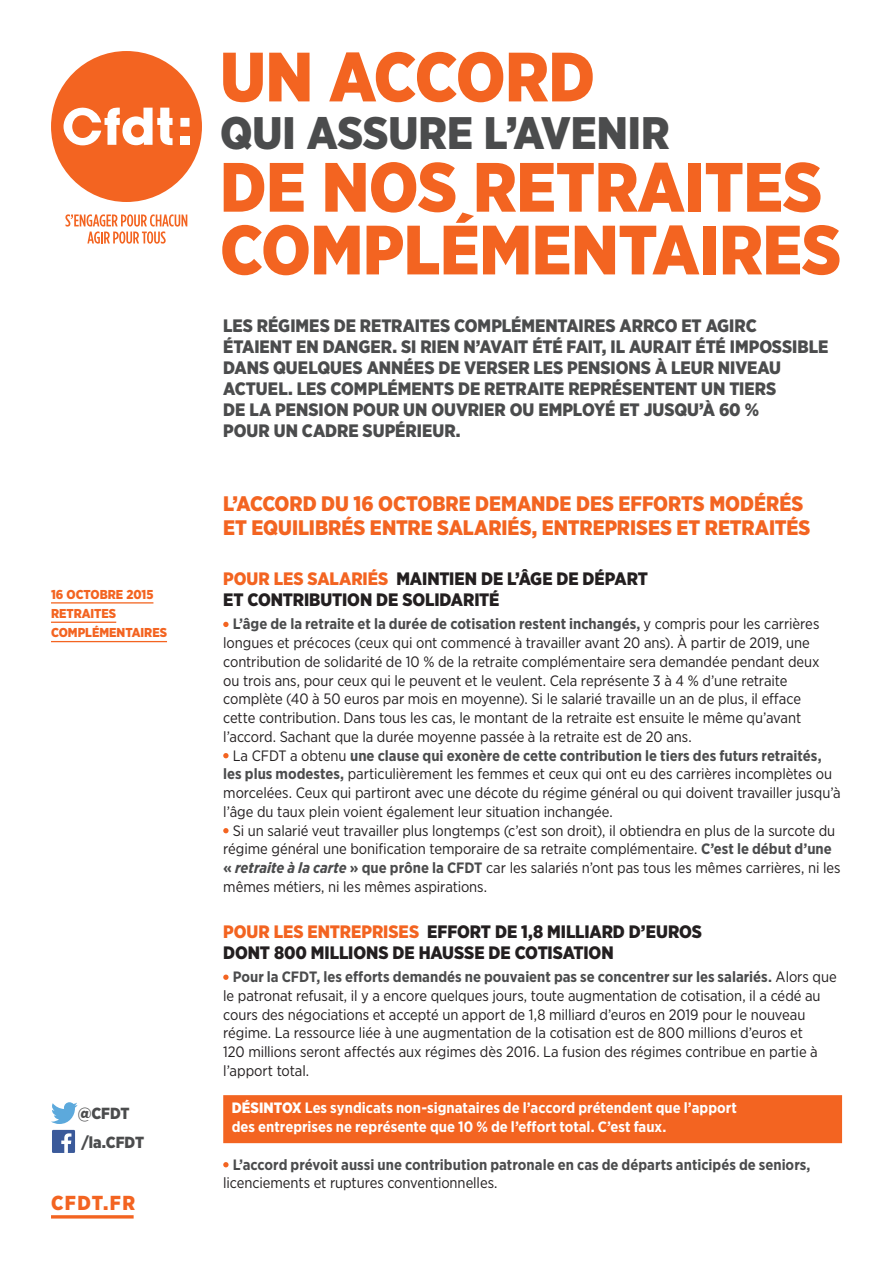
<style>
.page{position:relative;width:893px;height:1263px;background:#fff}
.page>*{position:absolute;margin:0;border:0;box-sizing:border-box;transform-origin:0 0}
.t1{font:900 69.6px/62.7px "Gotham Narrow";letter-spacing:-.005em;color:#f36421}
.t2{font:900 45.45px "Gotham Narrow";color:#4b4c4d}
.t3{font:900 21px/24px "Gotham Narrow";letter-spacing:-.005em;color:#f36421}
.t4{font:900 20.25px "Gotham Narrow";letter-spacing:.07em;color:#f36421}
.t5{font:900 18px/21px "Gotham Narrow";color:#4b4c4d}
.t6{font:900 18px/21px "Gotham Narrow";letter-spacing:-.005em;color:#231f20}
.t7{font:900 16.05px/29.2px "Gotham Narrow";letter-spacing:-.005em;color:#4b4c4d}
.t8{font:15px/18.8px "Gotham Narrow";letter-spacing:-.005em;color:#231f20}
.t9{font:700 15px/18.8px "Gotham Narrow";color:#fff}
.t10{font:700 15px "Gotham Narrow";color:#4b4c4d}
.t11{font:900 12.9px/19.4px "Gotham Narrow";color:#f36421}
.s1{color:#f36421}
.s2{font-weight:700;color:#4b4c4d}
.s3{font-weight:700;font-style:italic;color:#4b4c4d}
.s4{font-weight:900}
</style>
<div class="page">
<div style="left:51px;top:51px;width:151px;height:151px;background:#f36421;border-radius:50%"></div>
<div style="left:180px;top:118px;width:9px;height:9px;background:#fff"></div>
<div style="left:180px;top:136px;width:9px;height:9px;background:#fff"></div>
<svg style="left:64px;top:108px;width:109px;height:37px"></svg>
<svg style="left:65px;top:214px;width:122px;height:30px"></svg>
<div style="left:223px;top:1095px;width:619px;height:48px;background:#f36421"></div>
<svg style="left:223px;top:622px;width:6px;height:5px"></svg>
<svg style="left:223px;top:753px;width:6px;height:5px"></svg>
<svg style="left:223px;top:828px;width:6px;height:5px"></svg>
<svg style="left:223px;top:974px;width:6px;height:6px"></svg>
<svg style="left:223px;top:1162px;width:6px;height:5px"></svg>
<hr style="left:51px;top:602px;width:102px;height:1px;background:#f36421">
<hr style="left:51px;top:622px;width:65px;height:1px;background:#f36421">
<hr style="left:51px;top:641px;width:116px;height:1px;background:#f36421">
<hr style="left:51px;top:1215px;width:83px;height:3px;background:#f36421">
<svg style="left:51px;top:1102px;width:27px;height:22px"></svg>
<div style="left:52px;top:1130px;width:23px;height:23px;background:#3b5a9a"></div>
<svg style="left:61px;top:1133px;width:10px;height:20px"></svg>
<p class="t11" style="left:51px;top:584px;width:118px">16 OCTOBRE 2015<br>RETRAITES<br>COMPLÉMENTAIRES</p>
<p class="t7" style="left:78px;top:1098px;width:68px">@CFDT /la.CFDT</p>
<h3 class="t4" style="left:51px;top:1189px;width:86px">CFDT.FR</h3>
<h1 class="t1" style="left:220px;top:45px;width:376px">UN ACCORD</h1>
<h2 class="t2" style="left:220px;top:103px;width:451px">QUI ASSURE L’AVENIR</h2>
<h1 class="t1" style="left:220px;top:155px;width:623px">DE NOS RETRAITES<br>COMPLÉMENTAIRES</h1>
<p class="t5" style="left:223px;top:315px;width:606px">LES RÉGIMES DE RETRAITES COMPLÉMENTAIRES ARRCO ET AGIRC ÉTAIENT EN DANGER. SI RIEN N’AVAIT ÉTÉ FAIT, IL AURAIT ÉTÉ IMPOSSIBLE DANS QUELQUES ANNÉES DE VERSER LES PENSIONS À LEUR NIVEAU ACTUEL. LES COMPLÉMENTS DE RETRAITE REPRÉSENTENT UN TIERS<br>DE LA PENSION POUR UN OUVRIER OU EMPLOYÉ ET JUSQU’À 60 %<br>POUR UN CADRE SUPÉRIEUR.</p>
<h3 class="t3" style="left:223px;top:491px;width:588px">L’ACCORD DU 16 OCTOBRE DEMANDE DES EFFORTS MODÉRÉS<br>ET EQUILIBRÉS ENTRE SALARIÉS, ENTREPRISES ET RETRAITÉS</h3>
<p class="t6" style="left:223px;top:568px;width:426px"><span class="s1">POUR LES SALARIÉS</span> MAINTIEN DE L’ÂGE DE DÉPART<br>ET CONTRIBUTION DE SOLIDARITÉ</p>
<p class="t8" style="left:223px;top:614px;width:598px;text-indent:9px"><span class="s2">L’âge de la retraite et la durée de cotisation restent inchangés,</span> y compris pour les carrières longues et précoces (ceux qui ont commencé à travailler avant 20 ans). À partir de 2019, une contribution de solidarité de 10 % de la retraite complémentaire sera demandée pendant deux ou trois ans, pour ceux qui le peuvent et le veulent. Cela représente 3 à 4 % d’une retraite complète (40 à 50 euros par mois en moyenne). Si le salarié travaille un an de plus, il efface cette contribution. Dans tous les cas, le montant de la retraite est ensuite le même qu’avant l’accord. Sachant que la durée moyenne passée à la retraite est de 20 ans.</p>
<p class="t8" style="left:223px;top:746px;width:619px;text-indent:9px">La CFDT a obtenu <span class="s2">une clause qui exonère de cette contribution le tiers des futurs retraités, les plus modestes,</span> particulièrement les femmes et ceux qui ont eu des carrières incomplètes ou morcelées. Ceux qui partiront avec une décote du régime général ou qui doivent travailler jusqu’à l’âge du taux plein voient également leur situation inchangée.</p>
<p class="t8" style="left:223px;top:821px;width:619px;text-indent:9px">Si un salarié veut travailler plus longtemps (c’est son droit), il obtiendra en plus de la surcote du régime général une bonification temporaire de sa retraite complémentaire. <span class="s2">C’est le début d’une «</span> <span class="s3">retraite à la carte</span> <span class="s2">» que prône la CFDT</span> car les salariés n’ont pas tous les mêmes carrières, ni les mêmes métiers, ni les mêmes aspirations.</p>
<p class="t6" style="left:223px;top:921px;width:480px"><span class="s1">POUR LES ENTREPRISES</span> EFFORT DE 1,8 MILLIARD D’EUROS<br>DONT 800 MILLIONS DE HAUSSE DE COTISATION</p>
<p class="t8" style="left:223px;top:967px;width:615px;text-indent:9px"><span class="s2">Pour la CFDT, les efforts demandés ne pouvaient pas se concentrer sur les salariés.</span> Alors que le patronat refusait, il y a encore quelques jours, toute augmentation de cotisation, il a cédé au cours des négociations et accepté un apport de 1,8 milliard d’euros en 2019 pour le nouveau régime. La ressource liée à une augmentation de la cotisation est de 800 millions d’euros et<br>120 millions seront affectés aux régimes dès 2016. La fusion des régimes contribue en partie à l’apport total.</p>
<p class="t9" style="left:232px;top:1098px;width:507px"><span class="s4">DÉSINTOX</span> Les syndicats non-signataires de l’accord prétendent que l’apport des entreprises ne représente que 10 % de l’effort total. C’est faux.</p>
<p class="t10" style="left:233px;top:1155px;width:579px">L’accord prévoit aussi une contribution patronale en cas de départs anticipés de seniors,</p>
<p class="t8" style="left:223px;top:1173px;width:276px">licenciements et ruptures conventionnelles.</p>
</div>
